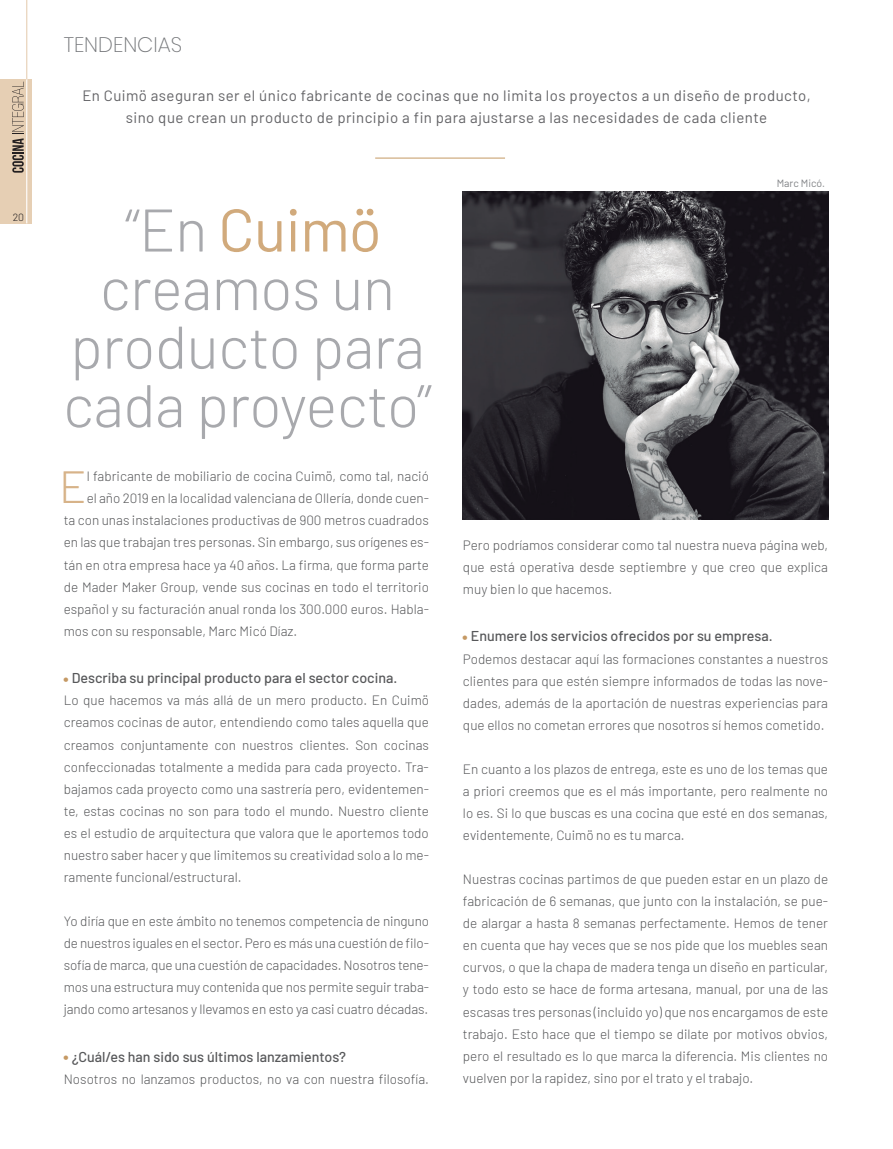
<style>
.page{position:relative;width:893px;height:1149px;background:#fff}
.page>*{position:absolute;margin:0;border:0;box-sizing:border-box;transform-origin:0 0}
.t1{font:300 60px/58.5px "Barlow";letter-spacing:-.01em;color:#a8a9ad;text-align:center}
.t2{font:300 45px "Barlow";color:#d7b389}
.t3{font:200 21px "Poppins";color:#76787b}
.t4{font:15px/22.5px "Barlow";letter-spacing:.03em;color:#636366;text-align:center}
.t5{font:500 14.25px "Barlow";color:#57585a}
.t6{font:300 13.5px/22px "Barlow";color:#57585a;text-align:justify}
.t7{font:10.5px "Barlow";color:#808285}
.t8{font:300 10.5px "Barlow";color:#231f20}
.s1{font-weight:400;color:#d1aa7c}
</style>
<div class="page">
<div style="left:0;top:79px;width:32px;height:144px;background:#e6cfb4"></div>
<hr style="left:26px;top:78px;width:1px;height:145px;background:#fff">
<hr style="left:26px;top:0;width:1px;height:79px;background:#e6cfb4">
<svg style="left:12px;top:82px;width:12px;height:91px"></svg>
<hr style="left:375px;top:158px;width:130px;height:1px;background:#c59964">
<img style="left:463px;top:191px;width:365px;height:328px">
<h3 class="t3" style="left:64px;top:32px;width:120px">TENDENCIAS</h3>
<p class="t4" style="left:82px;top:83px;width:730px">En Cuimö aseguran ser el único fabricante de cocinas que no limita los proyectos a un diseño de producto, sino que crean un producto de principio a fin para ajustarse a las necesidades de cada cliente</p>
<p class="t8" style="left:13px;top:209px;width:13px">20</p>
<h1 class="t1" style="left:63px;top:196px;width:370px">“En <span class="s1">Cuimö </span>creamos un producto para cada proyecto”</h1>
<h2 class="t2" style="left:59px;top:454px;width:29px">E</h2>
<p class="t6" style="left:87px;top:464px;width:344px">l fabricante de mobiliario de cocina Cuimö, como tal, nació</p>
<p class="t6" style="left:87px;top:486px;width:344px">el año 2019 en la localidad valenciana de Ollería, donde cuen-</p>
<p class="t6" style="left:64px;top:508px;width:367px">ta con unas instalaciones productivas de 900 metros cuadrados</p>
<p class="t6" style="left:64px;top:530px;width:367px">en las que trabajan tres personas. Sin embargo, sus orígenes es-</p>
<p class="t6" style="left:64px;top:552px;width:367px">tán en otra empresa hace ya 40 años. La firma, que forma parte</p>
<p class="t6" style="left:64px;top:574px;width:367px">de Mader Maker Group, vende sus cocinas en todo el territorio</p>
<p class="t6" style="left:64px;top:596px;width:367px">español y su facturación anual ronda los 300.000 euros. Habla-</p>
<p class="t6" style="left:64px;top:618px;width:235px">mos con su responsable, Marc Micó Díaz.</p>
<p class="t5" style="left:64px;top:667px;width:335px"><sup>■</sup> Describa su principal producto para el sector cocina.</p>
<p class="t6" style="left:64px;top:688px;width:367px">Lo que hacemos va más allá de un mero producto. En Cuimö creamos cocinas de autor, entendiendo como tales aquella que creamos conjuntamente con nuestros clientes. Son cocinas confeccionadas totalmente a medida para cada proyecto. Tra&shy;bajamos cada proyecto como una sastrería pero, evidentemen&shy;te, estas cocinas no son para todo el mundo. Nuestro cliente es el estudio de arquitectura que valora que le aportemos todo nuestro saber hacer y que limitemos su creatividad solo a lo me&shy;ramente funcional/estructural.</p>
<p class="t6" style="left:64px;top:908px;width:367px">Yo diría que en este ámbito no tenemos competencia de ninguno de nuestros iguales en el sector. Pero es más una cuestión de filo&shy;sofía de marca, que una cuestión de capacidades. Nosotros tene&shy;mos una estructura muy contenida que nos permite seguir traba&shy;jando como artesanos y llevamos en esto ya casi cuatro décadas.</p>
<p class="t5" style="left:64px;top:1046px;width:284px"><sup>■</sup> ¿Cuál/es han sido sus últimos lanzamientos?</p>
<p class="t6" style="left:64px;top:1066px;width:367px">Nosotros no lanzamos productos, no va con nuestra filosofía.</p>
<p class="t7" style="left:777px;top:175px;width:50px">Marc Micó.</p>
<p class="t6" style="left:463px;top:532px;width:367px">Pero podríamos considerar como tal nuestra nueva página web, que está operativa desde septiembre y que creo que explica muy bien lo que hacemos.</p>
<p class="t5" style="left:463px;top:625px;width:311px"><sup>■</sup> Enumere los servicios ofrecidos por su empresa.</p>
<p class="t6" style="left:463px;top:646px;width:367px">Podemos destacar aquí las formaciones constantes a nuestros clientes para que estén siempre informados de todas las nove&shy;dades, además de la aportación de nuestras experiencias para que ellos no cometan errores que nosotros sí hemos cometido.</p>
<p class="t6" style="left:463px;top:756px;width:367px">En cuanto a los plazos de entrega, este es uno de los temas que a priori creemos que es el más importante, pero realmente no lo es. Si lo que buscas es una cocina que esté en dos semanas, evidentemente, Cuimö no es tu marca.</p>
<p class="t6" style="left:463px;top:867px;width:367px">Nuestras cocinas partimos de que pueden estar en un plazo de fabricación de 6 semanas, que junto con la instalación, se pue&shy;de alargar a hasta 8 semanas perfectamente. Hemos de tener en cuenta que hay veces que se nos pide que los muebles sean curvos, o que la chapa de madera tenga un diseño en particular, y todo esto se hace de forma artesana, manual, por una de las escasas tres personas (incluido yo) que nos encargamos de este trabajo. Esto hace que el tiempo se dilate por motivos obvios, pero el resultado es lo que marca la diferencia. Mis clientes no vuelven por la rapidez, sino por el trato y el trabajo.</p>
</div>
